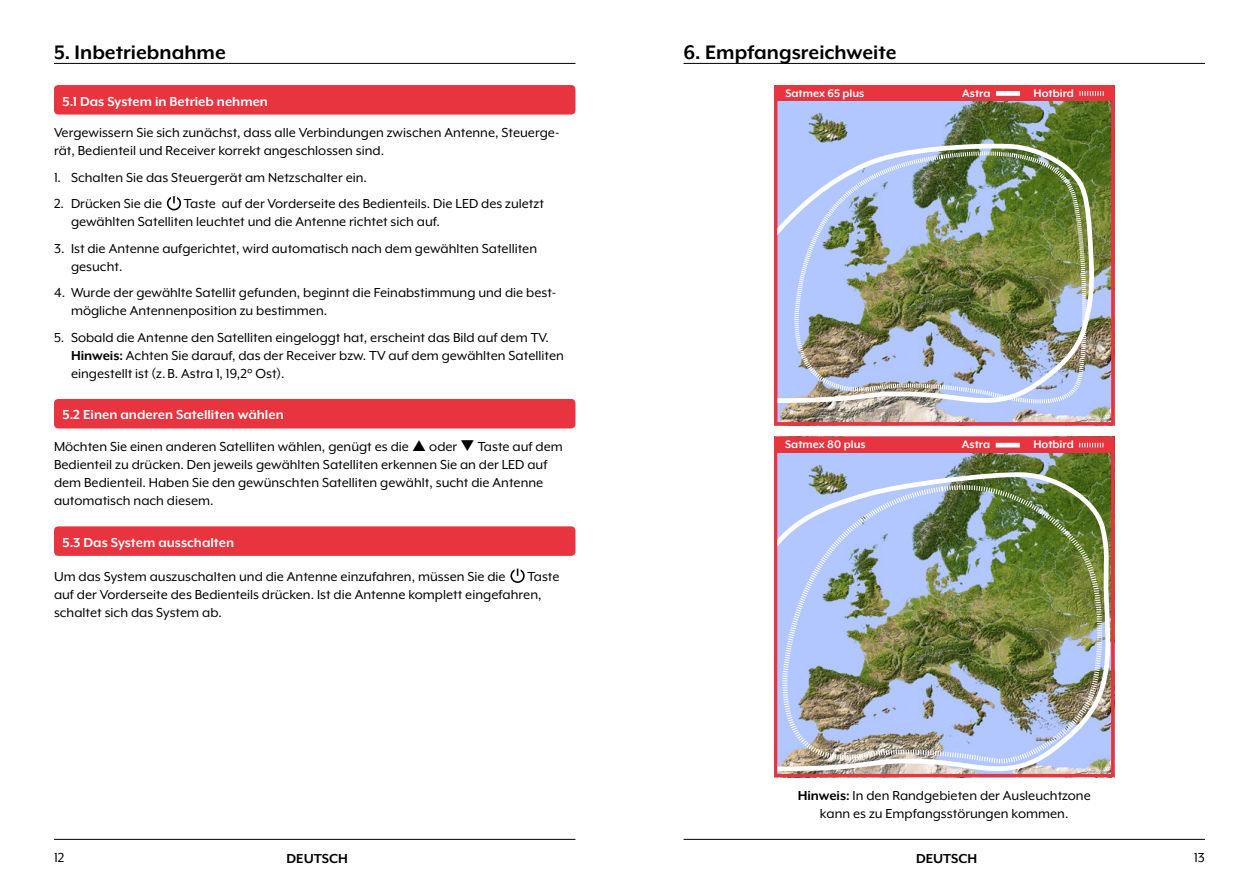
<style>
.page{position:relative;width:1259px;height:893px;background:#fff}
.page>*{position:absolute;margin:0;border:0;box-sizing:border-box;transform-origin:0 0}
.t1{font:700 22.5px "Mr Eaves XL Mod OT";color:#000}
.t2{font:15px/18px "Mr Eaves XL Mod OT";color:#000}
.t3{font:700 15px "Mr Eaves XL Mod OT";color:#fff}
.t4{font:700 15px "Mr Eaves XL Mod OT";color:#000}
.t5{font:700 12.6px "Mr Eaves XL Mod OT";color:#fff}
.s1{font-weight:700}
</style>
<div class="page">
<hr style="left:54px;top:63px;width:521px;height:1px;background:#000">
<hr style="left:54px;top:839px;width:521px;height:1px;background:#000">
<hr style="left:683px;top:63px;width:522px;height:1px;background:#000">
<hr style="left:683px;top:839px;width:522px;height:1px;background:#000">
<div style="left:167px;top:196px;width:14px;height:14px;border:2px solid #000;border-radius:50%"></div>
<div style="left:171px;top:196px;width:6px;height:7px;background:#fff"></div>
<svg style="left:173px;top:196px;width:2px;height:7px"></svg>
<div style="left:510px;top:569px;width:15px;height:14px;border:2px solid #000;border-radius:50%"></div>
<svg style="left:514px;top:569px;width:6px;height:7px"></svg>
<div style="left:54px;top:85px;width:521px;height:30px;background:#e7343f;border-radius:4px"></div>
<div style="left:54px;top:399px;width:521px;height:29px;background:#e7343f;border-radius:4px"></div>
<div style="left:54px;top:526px;width:521px;height:30px;background:#e7343f;border-radius:4px"></div>
<img style="left:774px;top:487px;width:340px;height:291px">
<div style="left:774px;top:437px;width:340px;height:340px;border:3px solid #e7343f"></div>
<img style="left:774px;top:104px;width:341px;height:383px">
<div style="left:776px;top:87px;width:337px;height:14px;background:#e7343f"></div>
<div style="left:996px;top:91px;width:24px;height:5px;background:#fff"></div>
<svg style="left:1079px;top:91px;width:24px;height:5px"></svg>
<img style="left:778px;top:140px;width:317px;height:270px">
<div style="left:774px;top:85px;width:340px;height:340px;border:3px solid #e7343f"></div>
<h1 class="t1" style="left:54px;top:41px;width:173px">5. Inbetriebnahme</h1>
<h1 class="t1" style="left:683px;top:41px;width:215px">6. Empfangsreichweite</h1>
<p class="t3" style="left:63px;top:94px;width:207px">5.1 Das System in Betrieb nehmen</p>
<p class="t2" style="left:54px;top:124px;width:507px">Vergewissern Sie sich zunächst, dass alle Verbindungen zwischen Antenne, Steuerge&shy;rät, Bedienteil und Receiver korrekt angeschlossen sind.</p>
<p class="t2" style="left:54px;top:168px;width:314px">1. Schalten Sie das Steuergerät am Netzschalter ein.</p>
<p class="t2" style="left:54px;top:195px;width:110px">2. Drücken Sie die</p>
<p class="t2" style="left:71px;top:195px;width:474px;text-indent:113px">Taste auf der Vorderseite des Bedienteils. Die LED des zuletzt gewählten Satelliten leuchtet und die Antenne richtet sich auf.</p>
<p class="t2" style="left:71px;top:239px;width:467px;text-indent:-17px">3. Ist die Antenne aufgerichtet, wird automatisch nach dem gewählten Satelliten gesucht.</p>
<p class="t2" style="left:71px;top:284px;width:487px;text-indent:-17px">4. Wurde der gewählte Satellit gefunden, beginnt die Feinabstimmung und die best&shy;mögliche Antennenposition zu bestimmen.</p>
<p class="t2" style="left:71px;top:328px;width:494px;text-indent:-17px">5. Sobald die Antenne den Satelliten eingeloggt hat, erscheint das Bild auf dem TV.<br><span class="s1">Hinweis:</span> Achten Sie darauf, das der Receiver bzw. TV auf dem gewählten Satelliten eingestellt ist (z. B. Astra 1, 19,2° Ost).</p>
<p class="t3" style="left:63px;top:407px;width:223px">5.2 Einen anderen Satelliten wählen</p>
<p class="t2" style="left:54px;top:438px;width:510px;text-indent:375px">oder ❑ Taste auf dem Bedienteil zu drücken. Den jeweils gewählten Satelliten erkennen Sie an der LED auf dem Bedienteil. Haben Sie den gewünschten Satelliten gewählt, sucht die Antenne automatisch nach diesem.</p>
<p class="t2" style="left:54px;top:438px;width:356px">Möchten Sie einen anderen Satelliten wählen, genügt es die</p>
<p class="t3" style="left:63px;top:535px;width:173px">5.3 Das System ausschalten</p>
<p class="t2" style="left:54px;top:567px;width:453px">Um das System auszuschalten und die Antenne einzufahren, müssen Sie die</p>
<p class="t2" style="left:54px;top:567px;width:507px;text-indent:473px">Taste auf der Vorderseite des Bedienteils drücken. Ist die Antenne komplett eingefahren, schaltet sich das System ab.</p>
<p class="t5" style="left:785px;top:87px;width:81px">Satmex 65 plus</p>
<p class="t5" style="left:962px;top:87px;width:30px">Astra</p>
<p class="t5" style="left:1033px;top:87px;width:42px">Hotbird</p>
<p class="t5" style="left:785px;top:438px;width:82px">Satmex 80 plus</p>
<p class="t5" style="left:962px;top:438px;width:30px">Astra</p>
<p class="t5" style="left:1033px;top:438px;width:42px">Hotbird</p>
<p class="t2" style="left:797px;top:786px;width:294px;text-align:center"><span class="s1">Hinweis:</span> In den Randgebieten der Ausleuchtzone kann es zu Empfangsstörungen kommen.</p>
<p class="t2" style="left:54px;top:849px;width:12px">12</p>
<p class="t4" style="left:286px;top:851px;width:63px">DEUTSCH</p>
<p class="t4" style="left:916px;top:851px;width:63px">DEUTSCH</p>
<p class="t2" style="left:1194px;top:849px;width:12px">13</p>
</div>
